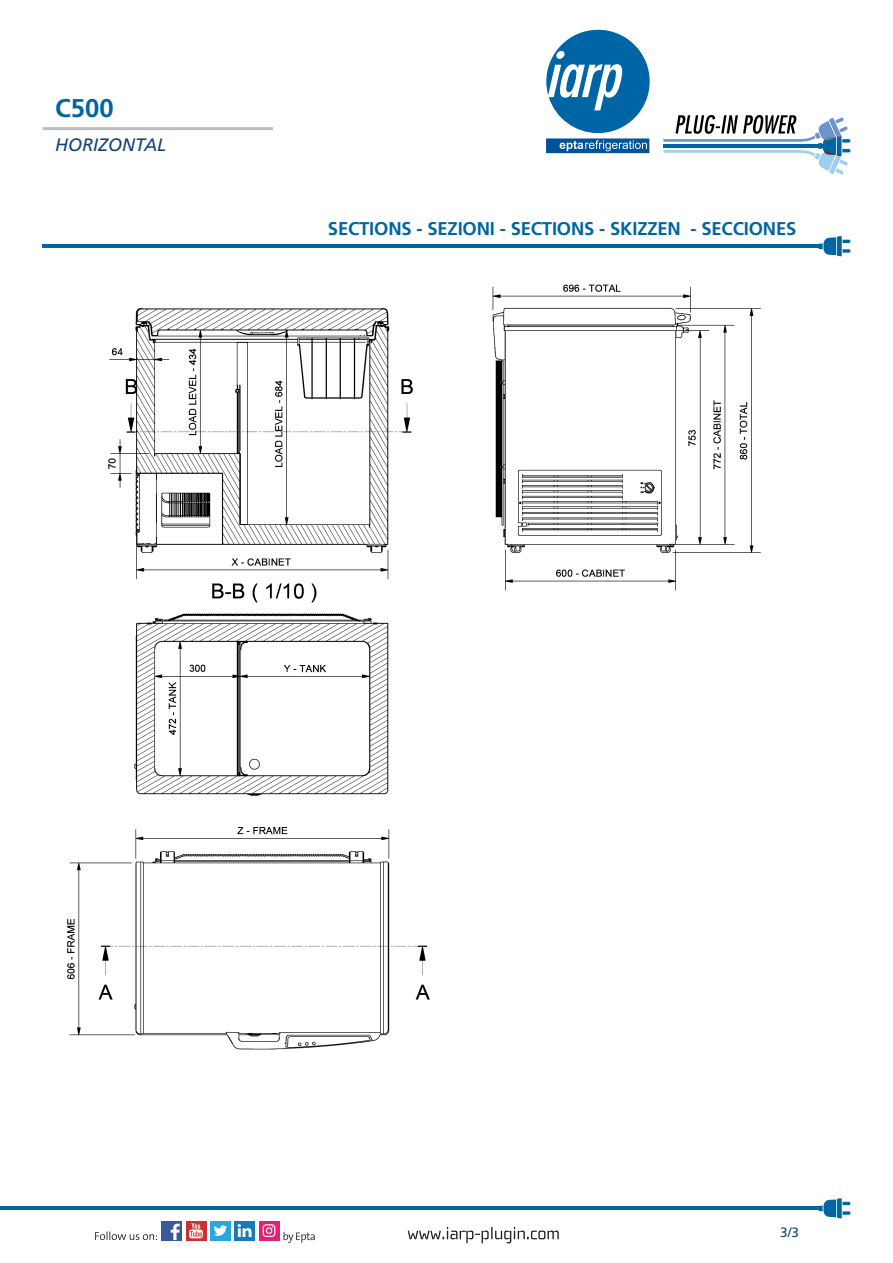
<style>
.page{position:relative;width:893px;height:1263px;background:#fff}
.page>*{position:absolute;margin:0;border:0;box-sizing:border-box;transform-origin:0 0}
.t1{font:700 25.65px "Frutiger LT Std";color:#0065a0}
.t2{font:700 18.45px "Frutiger LT Std";letter-spacing:-.01em;color:#0065a0}
.t3{font:italic 18px "Frutiger LT Std";color:#154379}
.t4{font:13.5px "Frutiger LT Std";color:#154379}
</style>
<div class="page">
<svg style="left:663px;top:115px;width:187px;height:59px"></svg>
<svg style="left:546px;top:30px;width:104px;height:123px"></svg>
<hr style="left:43px;top:127px;width:230px;height:3px;background:#bcbdc0">
<svg style="left:408px;top:1227px;width:151px;height:16px"></svg>
<div style="left:186px;top:1221px;width:20px;height:19px;background:#ce312c"></div>
<svg style="left:189px;top:1223px;width:14px;height:15px"></svg>
<div style="left:161px;top:1221px;width:21px;height:19px;background:#395a99"></div>
<svg style="left:171px;top:1224px;width:9px;height:16px"></svg>
<div style="left:235px;top:1221px;width:20px;height:19px;background:#177bb5"></div>
<svg style="left:238px;top:1224px;width:14px;height:13px"></svg>
<div style="left:210px;top:1221px;width:21px;height:19px;background:#28a7df"></div>
<svg style="left:214px;top:1225px;width:13px;height:11px"></svg>
<svg style="left:95px;top:1231px;width:62px;height:9px"></svg>
<svg style="left:284px;top:1232px;width:31px;height:11px"></svg>
<div style="left:259px;top:1221px;width:20px;height:19px;background:#e02174"></div>
<svg style="left:263px;top:1224px;width:12px;height:13px"></svg>
<svg style="left:818px;top:1198px;width:32px;height:20px"></svg>
<hr style="left:0;top:1207px;width:821px;height:3px;background:#0065a0">
<svg style="left:818px;top:236px;width:32px;height:20px"></svg>
<hr style="left:43px;top:245px;width:778px;height:3px;background:#0065a0">
<img style="left:67px;top:284px;width:694px;height:766px">
<h1 class="t1" style="left:55px;top:93px;width:60px">C500</h1>
<p class="t3" style="left:55px;top:135px;width:113px">HORIZONTAL</p>
<p class="t2" style="left:328px;top:218px;width:470px">SECTIONS - SEZIONI - SECTIONS - SKIZZEN - SECCIONES</p>
<p class="t4" style="left:780px;top:1224px;width:20px">3/3</p>
</div>
